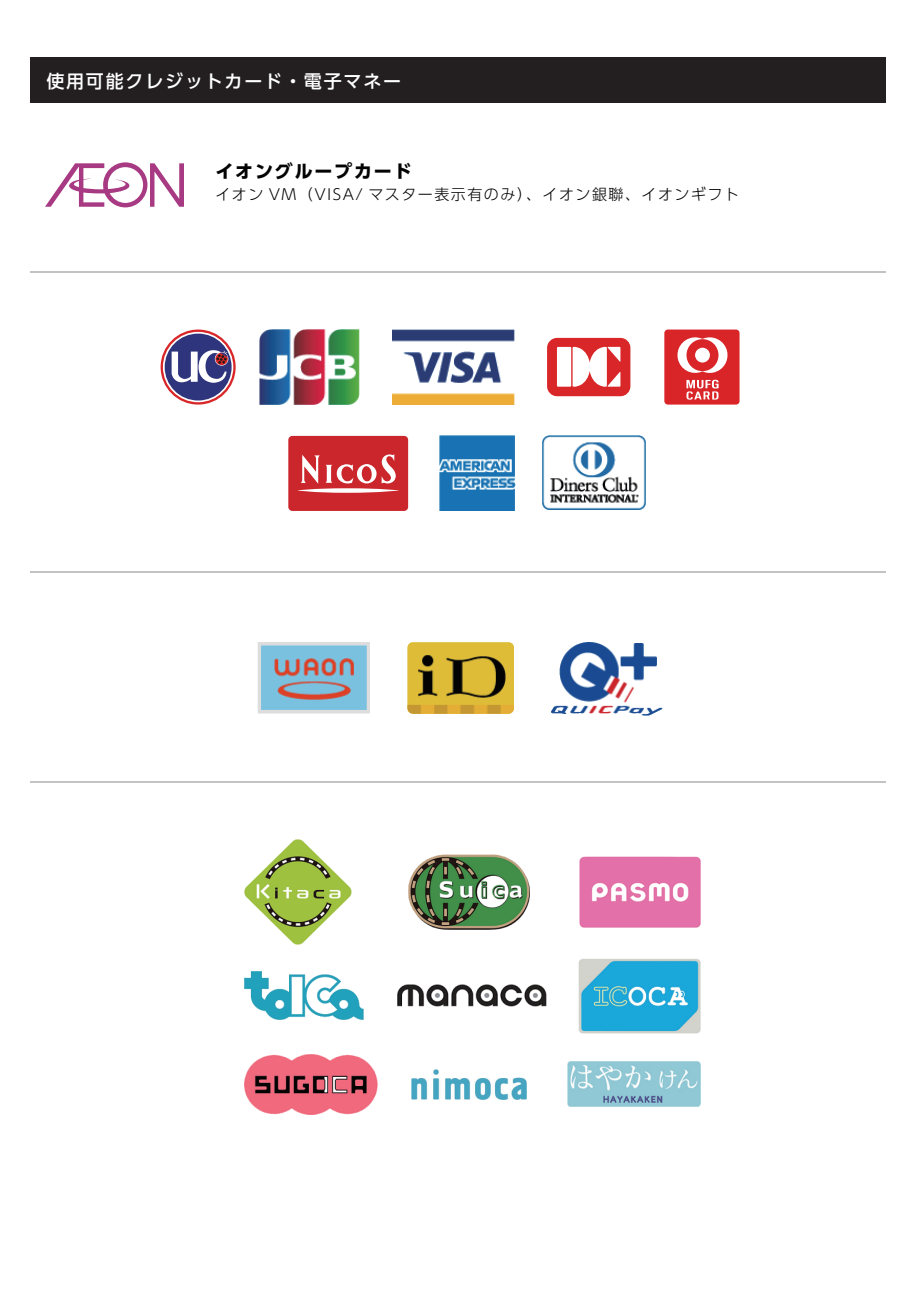
<style>
.page{position:relative;width:919px;height:1289px;background:#fff}
.page>*{position:absolute;margin:0;border:0;box-sizing:border-box;transform-origin:0 0}
.t1{font:500 18px "UD Shin Go Pro";letter-spacing:.1em;color:#fff}
.t2{font:700 18px "UD Shin Go Pro";letter-spacing:.1em;color:#030303}
.t3{font:300 15px "UD Shin Go Pro";letter-spacing:.1em;color:#030303}
</style>
<div class="page">
<img style="left:245px;top:839px;width:106px;height:105px">
<img style="left:408px;top:854px;width:121px;height:75px">
<img style="left:579px;top:856px;width:121px;height:71px">
<img style="left:245px;top:971px;width:118px;height:48px">
<img style="left:397px;top:984px;width:149px;height:22px">
<img style="left:578px;top:958px;width:122px;height:75px">
<img style="left:245px;top:1054px;width:132px;height:60px">
<img style="left:412px;top:1069px;width:114px;height:30px">
<img style="left:567px;top:1061px;width:133px;height:45px">
<img style="left:257px;top:642px;width:112px;height:71px">
<img style="left:407px;top:642px;width:106px;height:71px">
<img style="left:551px;top:642px;width:111px;height:73px">
<div style="left:547px;top:338px;width:83px;height:58px;background:#d92628;border-radius:10px"></div>
<div style="left:557px;top:347px;width:14px;height:39px;background:#fff"></div>
<svg style="left:572px;top:347px;width:48px;height:40px"></svg>
<div style="left:288px;top:436px;width:120px;height:75px;background:#cb262b;border-radius:4px"></div>
<svg style="left:297px;top:488px;width:102px;height:5px"></svg>
<svg style="left:301px;top:454px;width:95px;height:30px"></svg>
<div style="left:664px;top:329px;width:75px;height:75px;background:#d92428;border-radius:4px"></div>
<svg style="left:677px;top:337px;width:51px;height:63px"></svg>
<div style="left:695px;top:348px;width:15px;height:14px;background:#fff;border-radius:50%"></div>
<img style="left:260px;top:329px;width:100px;height:75px">
<img style="left:439px;top:436px;width:76px;height:75px">
<img style="left:542px;top:436px;width:103px;height:74px">
<img style="left:392px;top:329px;width:122px;height:75px">
<div style="left:30px;top:58px;width:855px;height:45px;background:#231f20"></div>
<hr style="left:30px;top:271px;width:855px;height:1px;background:#c2c3c5">
<hr style="left:30px;top:571px;width:855px;height:1px;background:#c2c3c5">
<hr style="left:30px;top:781px;width:855px;height:1px;background:#c2c3c5">
<svg style="left:45px;top:162px;width:139px;height:45px"></svg>
<svg style="left:161px;top:329px;width:75px;height:75px"></svg>
<p class="t1" style="left:46px;top:66px;width:356px">使用可能クレジットカード・電子マネー</p>
<p class="t2" style="left:215px;top:157px;width:198px">イオングループカード</p>
<p class="t3" style="left:215px;top:182px;width:525px">イオン VM（VISA/ マスター表示有のみ）、イオン銀聯、イオンギフト</p>
</div>
